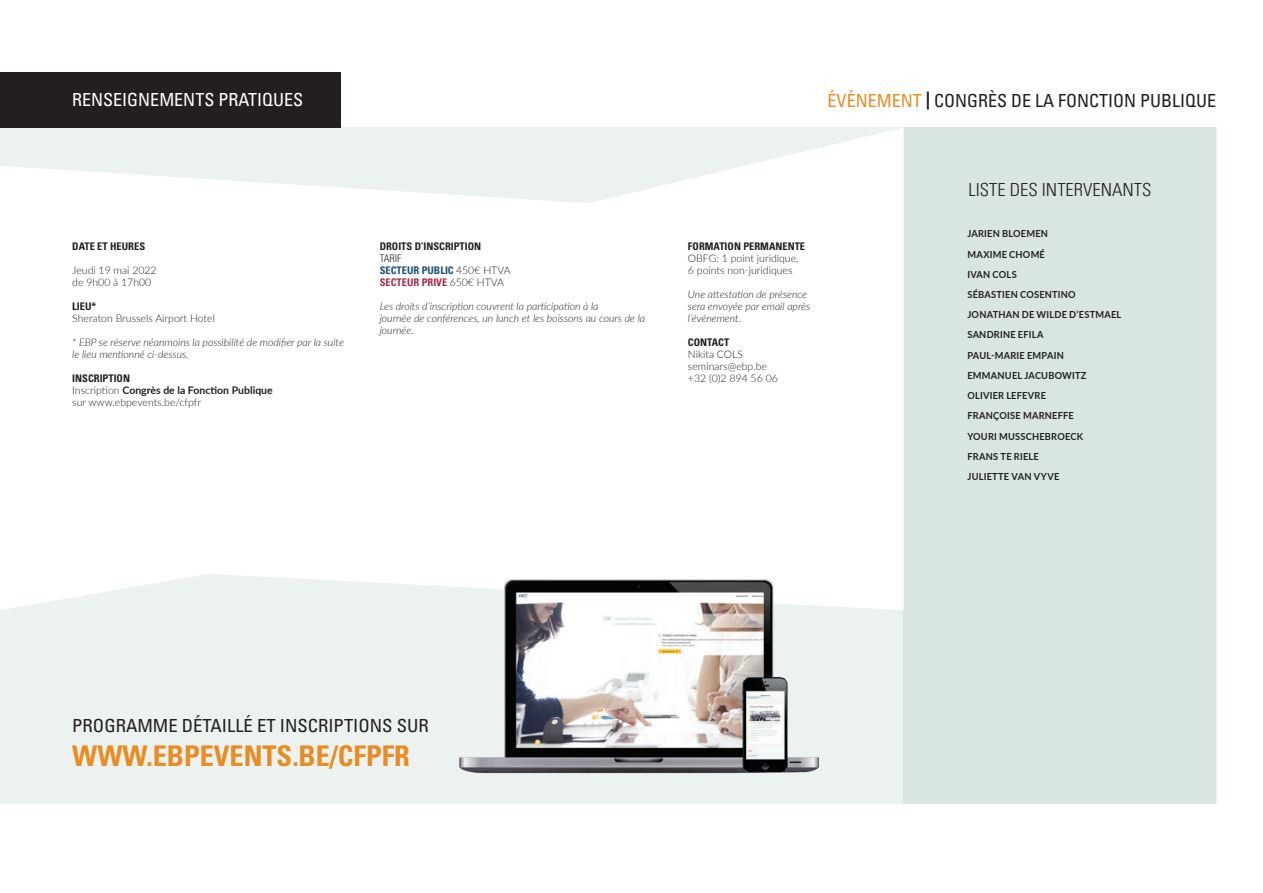
<style>
.page{position:relative;width:1263px;height:893px;background:#fff}
.page>*{position:absolute;margin:0;border:0;box-sizing:border-box;transform-origin:0 0}
.t1{font:700 condensed 28.5px "Univers LT Std";color:#e88c23}
.t2{font:condensed 18px "Univers LT Std";color:#231f20}
.t3{font:condensed 18px "Univers LT Std";color:#fff}
.t4{font:300 condensed 18px "Univers LT Std";color:#231f20}
.t5{font:italic 300 10.5px/12px "Lato";color:#231f20}
.t6{font:300 10.5px/12px "Lato";color:#231f20}
.t7{font:700 condensed 10.5px "Univers LT Std";color:#231f20}
.t8{font:700 9.75px/20.2px "Lato";letter-spacing:.025em;color:#231f20;scale:.95 1}
.s1{color:#e88c23}
.s2{font-weight:700}
.s3{font-family:"Univers LT Std";font-stretch:condensed}
.s4{font-family:"Univers LT Std";font-weight:700;font-stretch:condensed;color:#1d4d77}
.s5{font-family:"Univers LT Std";font-weight:700;font-stretch:condensed;color:#a12b4b}
</style>
<div class="page">
<div style="left:0;top:128px;width:1216px;height:676px;background:#ebf2f0"></div>
<div style="left:904px;top:128px;width:312px;height:676px;background:#d8e5e1"></div>
<svg style="left:0;top:128px;width:903px;height:482px;fill:#fff"></svg>
<div style="left:0;top:72px;width:340px;height:56px;background:#231f20"></div>
<img style="left:440px;top:547px;width:425px;height:227px">
<h2 class="t3" style="left:72px;top:89px;width:232px">RENSEIGNEMENTS PRATIQUES</h2>
<h2 class="t2" style="left:828px;top:89px;width:390px"><span class="s1">ÉVÉNEMENT</span> <span class="s2">|</span> CONGRÈS DE LA FONCTION PUBLIQUE</h2>
<p class="t7" style="left:72px;top:240px;width:74px">DATE ET HEURES</p>
<p class="t6" style="left:72px;top:264px;width:86px">Jeudi 19 mai 2022 de 9h00 à 17h00</p>
<p class="t7" style="left:72px;top:300px;width:25px">LIEU*</p>
<p class="t6" style="left:72px;top:312px;width:144px">Sheraton Brussels Airport Hotel</p>
<p class="t5" style="left:72px;top:336px;width:273px">* EBP se réserve néanmoins la possibilité de modifier par la suite le lieu mentionné ci-dessus.</p>
<p class="t7" style="left:72px;top:372px;width:59px">INSCRIPTION</p>
<p class="t6" style="left:72px;top:384px;width:202px">Inscription <span class="s2">Congrès de la Fonction Publique </span>sur www.ebpevents.be/cfpfr</p>
<p class="t7" style="left:380px;top:240px;width:103px">DROITS D’INSCRIPTION</p>
<p class="t6" style="left:380px;top:252px;width:132px"><span class="s3">TARIF<br></span><span class="s4">SECTEUR PUBLIC</span> 450€ HTVA<br><span class="s5">SECTEUR PRIVE</span> 650€ HTVA</p>
<p class="t5" style="left:380px;top:300px;width:267px">Les droits d’inscription couvrent la participation à la<br>journée de conférences, un lunch et les boissons au cours de la journée.</p>
<p class="t7" style="left:688px;top:240px;width:119px">FORMATION PERMANENTE</p>
<p class="t6" style="left:688px;top:252px;width:112px">OBFG: 1 point juridique,<br>6 points non-juridiques</p>
<p class="t5" style="left:688px;top:288px;width:124px">Une attestation de présence sera envoyée par email après l’événement.</p>
<p class="t7" style="left:688px;top:336px;width:43px">CONTACT</p>
<p class="t6" style="left:688px;top:348px;width:91px">Nikita COLS seminars@ebp.be +32 (0)2 894 56 06</p>
<h2 class="t2" style="left:72px;top:714px;width:358px">PROGRAMME DÉTAILLÉ ET INSCRIPTIONS SUR</h2>
<h1 class="t1" style="left:72px;top:739px;width:339px">WWW.EBPEVENTS.BE/CFPFR</h1>
<h2 class="t4" style="left:968px;top:179px;width:184px">LISTE DES INTERVENANTS</h2>
<p class="t8" style="left:967px;top:223px;width:164px">JARIEN BLOEMEN<br>MAXIME CHOMÉ<br>IVAN COLS<br>SÉBASTIEN COSENTINO<br>JONATHAN DE WILDE D’ESTMAEL<br>SANDRINE EFILA<br>PAUL-MARIE EMPAIN<br>EMMANUEL JACUBOWITZ<br>OLIVIER LEFEVRE<br>FRANÇOISE MARNEFFE<br>YOURI MUSSCHEBROECK<br>FRANS TE RIELE<br>JULIETTE VAN VYVE</p>
</div>
